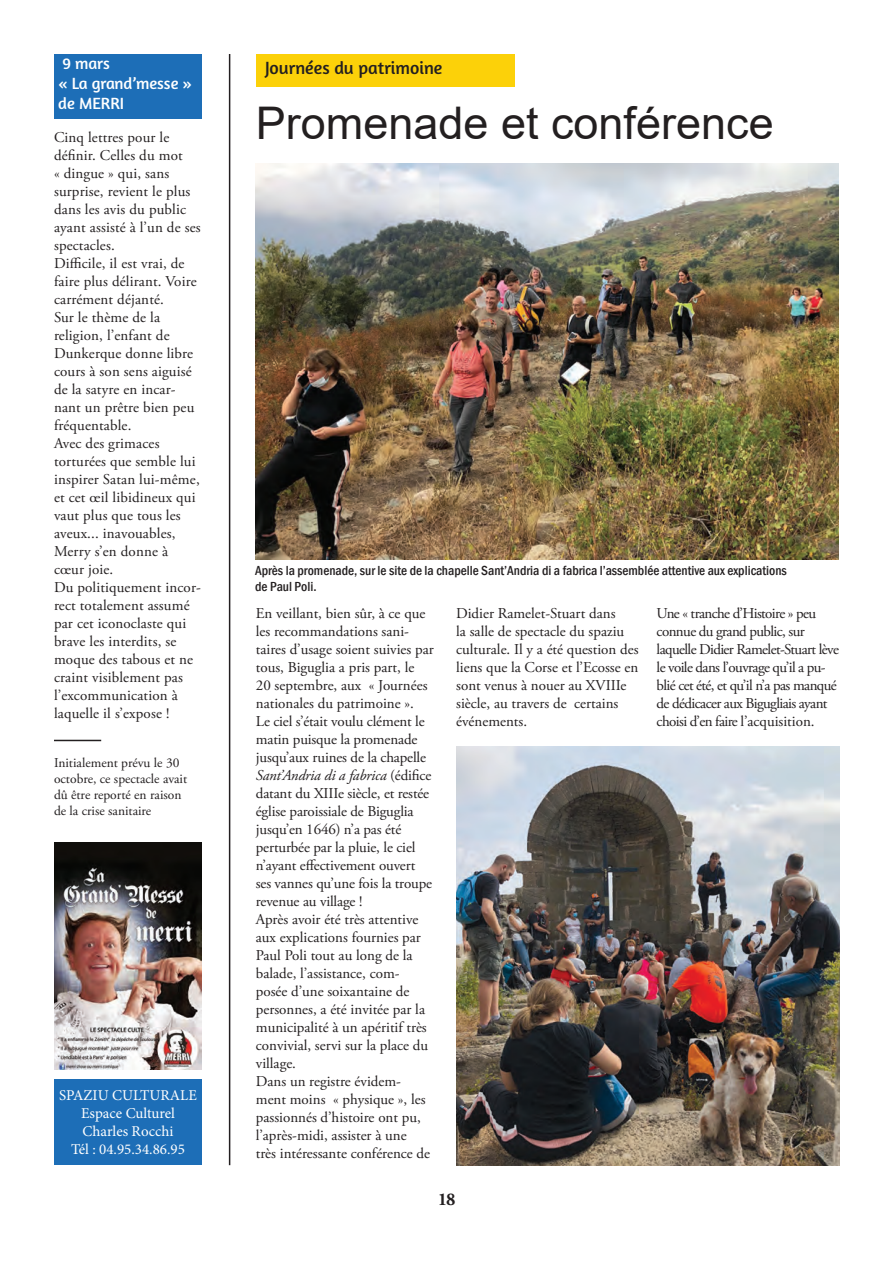
<style>
.page{position:relative;width:893px;height:1263px;background:#fff}
.page>*{position:absolute;margin:0;border:0;box-sizing:border-box;transform-origin:0 0}
.t1{font:45px "Arial";color:#231f20}
.t2{font:18px "Amaranth";color:#231f20}
.t3{font:700 18px "Adobe Garamond Pro";color:#231f20}
.t4{font:16.5px "Amaranth";color:#fff}
.t5{font:15px/18px "Adobe Garamond Pro";color:#231f20}
.t6{font:15px/18px "Adobe Garamond Pro";letter-spacing:-.04em;color:#231f20}
.t7{font:15px "Minion Pro";color:#fff}
.t8{font:500 condensed 13.5px "Franklin Gothic";color:#231f20}
.t9{font:13.5px/16.2px "Adobe Garamond Pro";color:#231f20}
.s1{font-style:italic}
</style>
<div class="page">
<div style="left:54px;top:1079px;width:148px;height:86px;background:#1d6eb7"></div>
<div style="left:256px;top:54px;width:258px;height:33px;background:#fcd109"></div>
<hr style="left:229px;top:54px;width:1px;height:1111px;background:#231f20">
<img style="left:54px;top:843px;width:148px;height:226px">
<div style="left:54px;top:54px;width:148px;height:64px;background:#1d6eb7"></div>
<hr style="left:54px;top:740px;width:47px;height:1px;background:#231f20">
<img style="left:256px;top:163px;width:583px;height:396px">
<img style="left:456px;top:747px;width:384px;height:418px">
<p class="t4" style="left:62px;top:54px;width:49px">9 mars</p>
<p class="t4" style="left:58px;top:74px;width:135px">« La grand’messe »</p>
<p class="t4" style="left:58px;top:94px;width:67px">de MERRI</p>
<p class="t5" style="left:54px;top:129px;width:117px">Cinq lettres pour le</p>
<p class="t5" style="left:54px;top:147px;width:148px">définir. Celles du mot<br>« dingue » qui, sans surprise, revient le plus dans les avis du public ayant assisté à l’un de ses spectacles.</p>
<p class="t5" style="left:54px;top:255px;width:144px">Difficile, il est vrai, de faire plus délirant. Voire carrément déjanté.</p>
<p class="t5" style="left:54px;top:309px;width:142px">Sur le thème de la religion, l’enfant de<br>Dunkerque donne libre cours à son sens aiguisé de la satyre en incar&shy;nant un prêtre bien peu fréquentable.</p>
<p class="t5" style="left:54px;top:435px;width:147px">Avec des grimaces torturées que semble lui inspirer Satan lui-même, et cet œil libidineux qui vaut plus que tous les aveux... inavouables,<br>Merry s’en donne à cœur joie.</p>
<p class="t5" style="left:54px;top:579px;width:149px">Du politiquement incor&shy;rect totalement assumé par cet iconoclaste qui brave les interdits, se moque des tabous et ne craint visiblement pas l’excommunication à laquelle il s’expose !</p>
<p class="t9" style="left:54px;top:755px;width:135px">Initialement prévu le 30 octobre, ce spectacle avait dû être reporté en raison</p>
<p class="t9" style="left:54px;top:803px;width:99px">de la crise sanitaire</p>
<p class="t7" style="left:59px;top:1085px;width:139px">SPAZIU CULTURALE</p>
<p class="t7" style="left:81px;top:1103px;width:95px">Espace Culturel</p>
<p class="t7" style="left:83px;top:1121px;width:92px">Charles Rocchi</p>
<p class="t7" style="left:71px;top:1139px;width:115px">Tél : 04.95.34.86.95</p>
<p class="t2" style="left:265px;top:57px;width:179px">Journées du patrimoine</p>
<p class="t1" style="left:256px;top:92px;width:519px">Promenade et conférence</p>
<p class="t8" style="left:255px;top:562px;width:533px">Après la promenade, sur le site de la chapelle Sant’Andria di a fabrica l’assemblée attentive aux explications</p>
<p class="t8" style="left:255px;top:578px;width:63px">de Paul Poli.</p>
<p class="t5" style="left:256px;top:604px;width:179px">En veillant, bien sûr, à ce que les recommandations sani&shy;taires d’usage soient suivies par tous, Biguglia a pris part, le<br>20 septembre, aux « Journées nationales du patrimoine ».</p>
<p class="t5" style="left:256px;top:712px;width:178px">Le ciel s’était voulu clément le matin puisque la promenade jusqu’aux ruines de la chapelle<br><span class="s1">Sant’Andria di a fabrica</span> (édifice datant du XIIIe siècle, et restée église paroissiale de Biguglia jusqu’en 1646) n’a pas été perturbée par la pluie, le ciel n’ayant effectivement ouvert ses vannes qu’une fois la troupe revenue au village !</p>
<p class="t5" style="left:256px;top:910px;width:174px">Après avoir été très attentive aux explications fournies par<br>Paul Poli tout au long de la balade, l’assistance, com&shy;posée d’une soixantaine de personnes, a été invitée par la municipalité à un apéritif très convivial, servi sur la place du village.</p>
<p class="t5" style="left:256px;top:1072px;width:176px">Dans un registre évidem&shy;ment moins « physique », les passionnés d’histoire ont pu, l’après-midi, assister à une très intéressante conférence de</p>
<p class="t5" style="left:456px;top:604px;width:184px">Didier Ramelet-Stuart dans<br>la salle de spectacle du spaziu culturale. Il y a été question des liens que la Corse et l’Ecosse en sont venus à nouer au XVIIIe siècle, au travers de certains événements.</p>
<p class="t6" style="left:657px;top:604px;width:184px">Une « tranche d’Histoire » peu connue du grand public, sur laquelle Didier Ramelet-Stuart lève le voile dans l’ouvrage qu’il a pu&shy;blié cet été, et qu’il n’a pas manqué de dédicacer aux Bigugliais ayant choisi d’en faire l’acquisition.</p>
<p class="t3" style="left:439px;top:1188px;width:18px">18</p>
</div>
